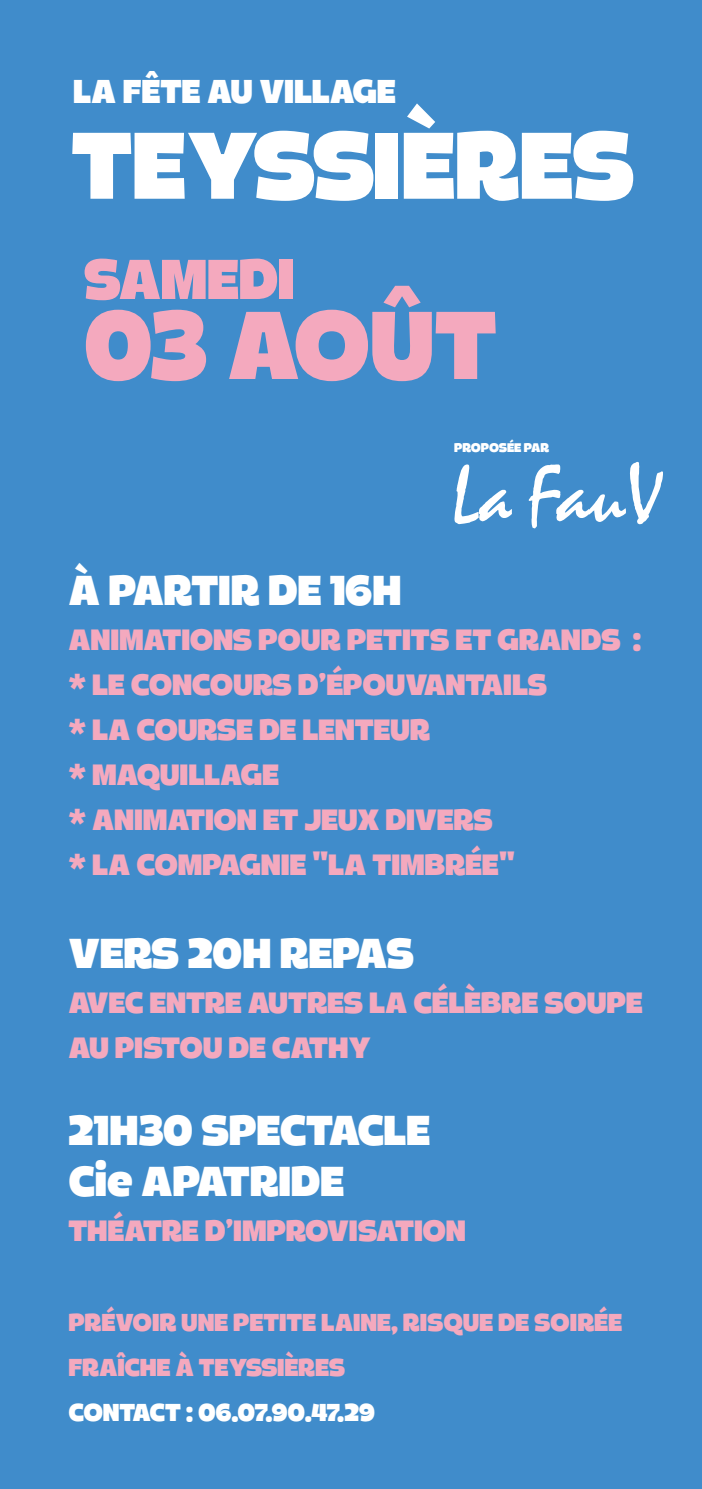
<style>
.page{position:relative;width:702px;height:1489px;background:#fff}
.page>*{position:absolute;margin:0;border:0;box-sizing:border-box;transform-origin:0 0}
.t1{font:98.25px "Montra Free Personal Use";letter-spacing:-.025em;color:#f4a9be}
.t2{font:96.25px "Montra Free Personal Use";letter-spacing:-.01em;color:#fff}
.t3{font:81.25px "OPTI Mistral Graff";color:#fff}
.t4{font:57.25px "Montra Free Personal Use";letter-spacing:-.01em;color:#f4a9be}
.t5{font:42.75px/51.2px "Montra Free Personal Use";letter-spacing:-.015em;color:#fff}
.t6{font:33.75px "Montra Free Personal Use";letter-spacing:-.01em;color:#fff}
.t7{font:30px/45px "Montra Free Personal Use";letter-spacing:-.01em;color:#f4a9be}
.t8{font:25px/45px "Montra Free Personal Use";letter-spacing:-.01em;color:#f4a9be}
.t9{font:25px "Montra Free Personal Use";letter-spacing:-.015em;color:#fff}
.t10{font:12.75px "Montra Free Personal Use";letter-spacing:-.015em;color:#fff}
</style>
<div class="page">
<div style="left:0;top:0;width:701px;height:1488px;background:#408ccb"></div>
<p class="t6" style="left:73px;top:72px;width:324px">LA FÊTE AU VILLAGE</p>
<h2 class="t2" style="left:71px;top:109px;width:565px">TEYSSIÈRES</h2>
<h3 class="t4" style="left:83px;top:246px;width:213px">SAMEDI</h3>
<h1 class="t1" style="left:83px;top:287px;width:414px">03 AOÛT</h1>
<p class="t10" style="left:454px;top:439px;width:96px">PROPOSÉE PAR</p>
<h3 class="t3" style="left:446px;top:443px;width:213px">La FauV</h3>
<h3 class="t5" style="left:68px;top:564px;width:334px">À PARTIR DE 16H</h3>
<p class="t7" style="left:68px;top:616px;width:574px">ANIMATIONS POUR PETITS ET GRANDS : * LE CONCOURS D’ÉPOUVANTAILS<br>* LA COURSE DE LENTEUR<br>* MAQUILLAGE<br>* ANIMATION ET JEUX DIVERS<br>* LA COMPAGNIE "LA TIMBRÉE"</p>
<h3 class="t5" style="left:68px;top:927px;width:347px">VERS 20H REPAS</h3>
<p class="t7" style="left:68px;top:979px;width:575px">AVEC ENTRE AUTRES LA CÉLÈBRE SOUPE<br>AU PISTOU DE CATHY</p>
<h3 class="t5" style="left:68px;top:1104px;width:363px">21H30 SPECTACLE<br>Cie APATRIDE</h3>
<p class="t7" style="left:68px;top:1208px;width:398px">THÉATRE D’IMPROVISATION</p>
<p class="t8" style="left:68px;top:1299px;width:555px">PRÉVOIR UNE PETITE LAINE, RISQUE DE SOIRÉE<br>FRAÎCHE À TEYSSIÈRES</p>
<p class="t9" style="left:68px;top:1397px;width:308px">CONTACT : 06.07.90.47.29</p>
</div>
